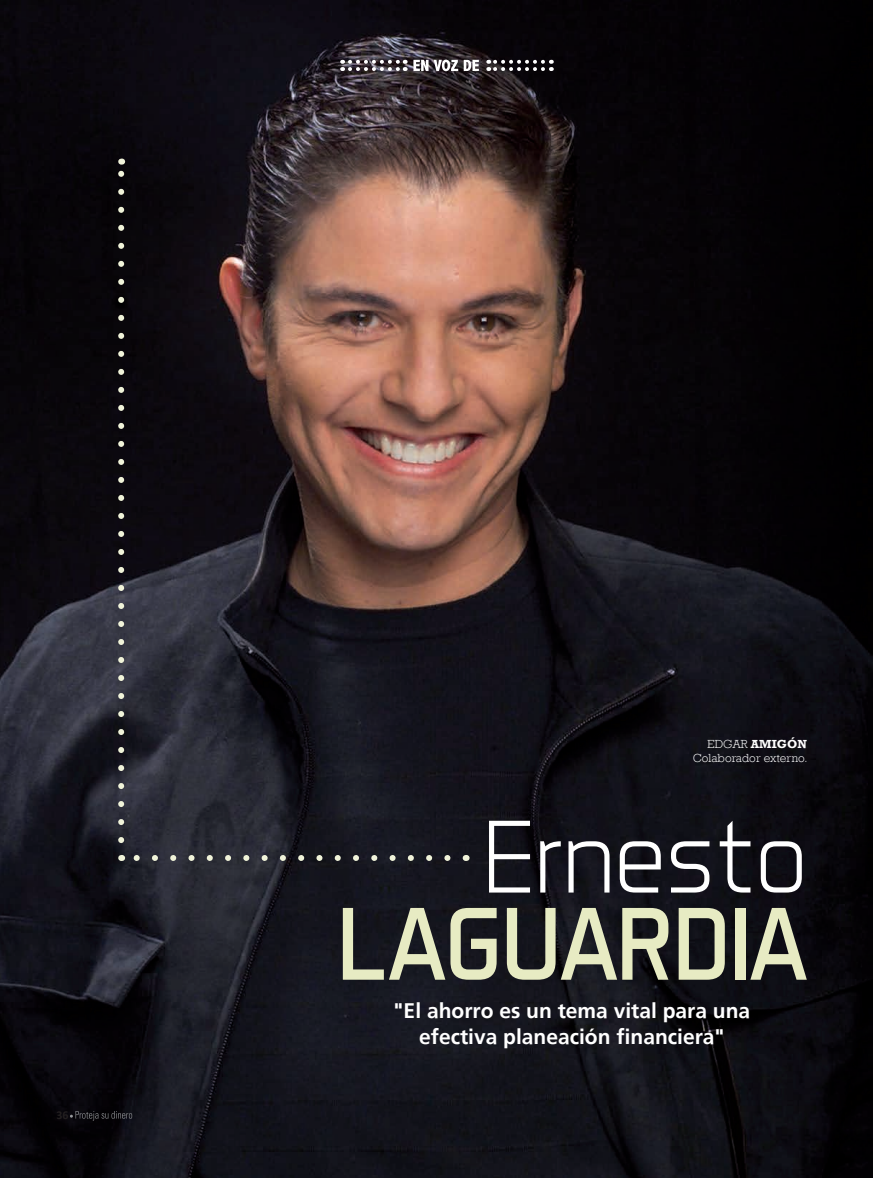
<style>
.page{position:relative;width:893px;height:1178px;background:#fff}
.page>*{position:absolute;margin:0;border:0;box-sizing:border-box;transform-origin:0 0}
.t1{font:105px "Aero Matics Display";color:#e7ebc3}
.t2{font:300 105px "Aero Matics";color:#fff}
.t3{font:700 21px/25.2px "Frutiger";color:#fff;text-align:center}
.t4{font:300 12px/13.5px "Rockwell";letter-spacing:.005em;color:#fff;text-align:right}
.t5{font:700 12px "Calibri";color:#231f20}
.s1{font-weight:700}
</style>
<div class="page">
<img style="left:0;top:0;width:872px;height:1178px">
<svg style="left:70px;top:1111px;width:62px;height:9px"></svg>
<svg style="left:350px;top:60px;width:56px;height:11px"></svg>
<svg style="left:488px;top:60px;width:55px;height:11px"></svg>
<svg style="left:413px;top:60px;width:66px;height:11px"></svg>
<svg style="left:130px;top:855px;width:317px;height:6px;background:#555657"></svg>
<svg style="left:118px;top:171px;width:6px;height:669px;background:#4f4e4d"></svg>
<p class="t5" style="left:56px;top:1108px;width:14px">36</p>
<p class="t4" style="left:693px;top:737px;width:116px">EDGAR <span class="s1">AMIGÓN<br></span>Colaborador externo.</p>
<h1 class="t2" style="left:484px;top:795px;width:324px">Ernesto</h1>
<h1 class="t1" style="left:338px;top:882px;width:471px">LAGUARDIA</h1>
<p class="t3" style="left:394px;top:998px;width:358px">"El ahorro es un tema vital para una efectiva planeación financiera"</p>
</div>
